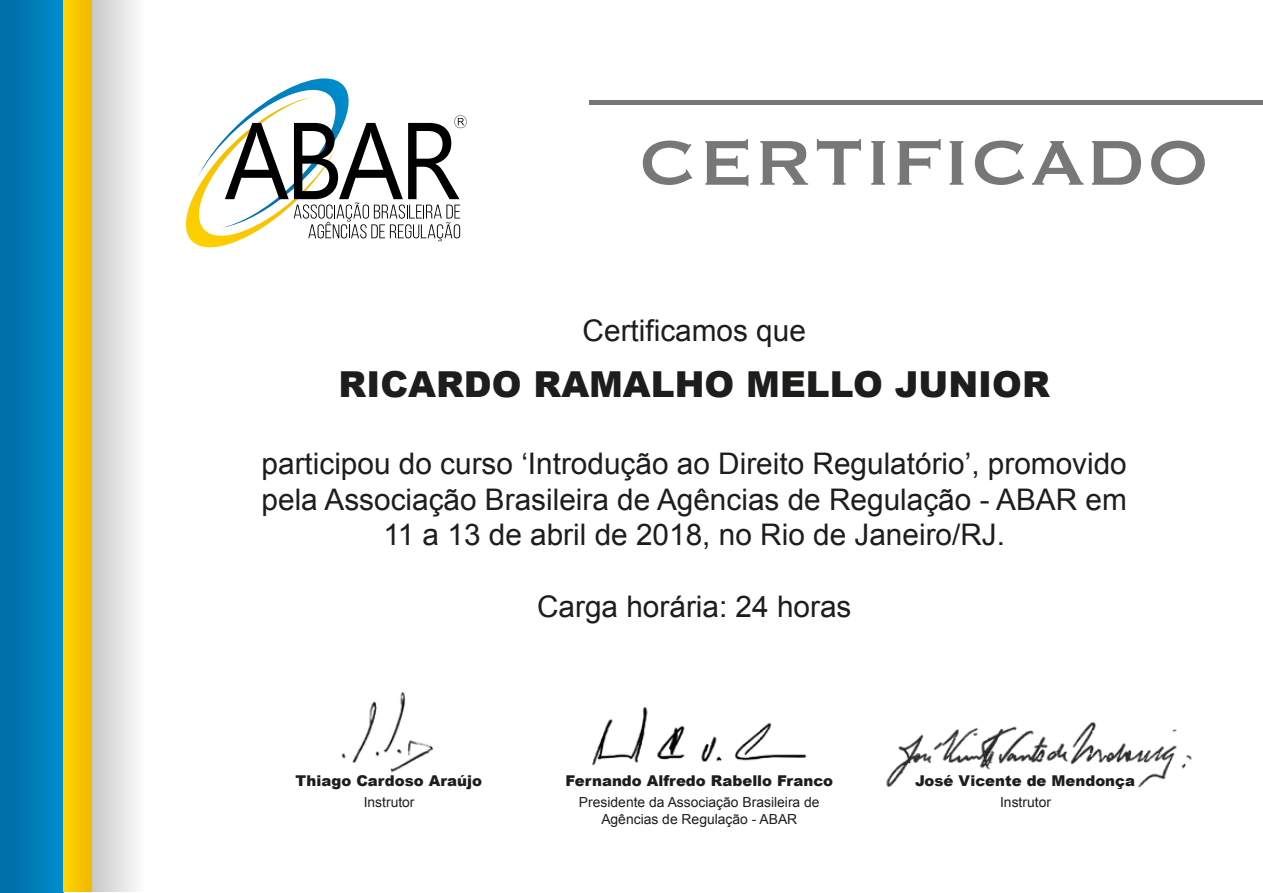
<style>
.page{position:relative;width:1263px;height:893px;background:#fff}
.page>*{position:absolute;margin:0;border:0;box-sizing:border-box;transform-origin:0 0}
.t1{font:83.1px "Copperplate";color:#777}
.t2{font:900 35.85px "Arial";color:#1d1d1b}
.t3{font:29.7px/35.7px "Arial";color:#1d1d1b;text-align:center}
.t4{font:900 14.85px "Arial";color:#1d1d1b}
.t5{font:13.95px/16.6px "Arial";color:#1d1d1b;text-align:center}
</style>
<div class="page">
<div style="left:0;top:0;width:64px;height:892px;background:linear-gradient(to right,#006ca4,#008ccb)"></div>
<div style="left:91px;top:0;width:73px;height:891px;background:linear-gradient(to right,#cbcaca,#fff)"></div>
<div style="left:64px;top:0;width:28px;height:891px;background:linear-gradient(to right,#ffd300,#f1b900)"></div>
<div style="left:590px;top:100px;width:673px;height:5px;background:#777"></div>
<svg style="left:185px;top:78px;width:282px;height:170px"></svg>
<img style="left:592px;top:707px;width:215px;height:59px">
<img style="left:341px;top:692px;width:92px;height:80px">
<img style="left:886px;top:721px;width:306px;height:66px">
<h1 class="t1" style="left:638px;top:108px;width:573px">CERTIFICADO</h1>
<p class="t3" style="left:583px;top:313px;width:225px">Certificamos que</p>
<p class="t2" style="left:339px;top:358px;width:713px">RICARDO RAMALHO MELLO JUNIOR</p>
<p class="t3" style="left:262px;top:446px;width:867px">participou do curso ‘Introdução ao Direito Regulatório’, promovido pela Associação Brasileira de Agências de Regulação - ABAR em<br>11 a 13 de abril de 2018, no Rio de Janeiro/RJ.</p>
<p class="t3" style="left:537px;top:589px;width:316px">Carga horária: 24 horas</p>
<p class="t4" style="left:295px;top:770px;width:188px">Thiago Cardoso Araújo</p>
<p class="t5" style="left:364px;top:794px;width:52px">Instrutor</p>
<p class="t4" style="left:565px;top:770px;width:269px">Fernando Alfredo Rabello Franco</p>
<p class="t5" style="left:579px;top:794px;width:242px">Presidente da Associação Brasileira de<br>Agências de Regulação - ABAR</p>
<p class="t4" style="left:915px;top:770px;width:222px">José Vicente de Mendonça</p>
<p class="t5" style="left:1000px;top:794px;width:52px">Instrutor</p>
</div>
